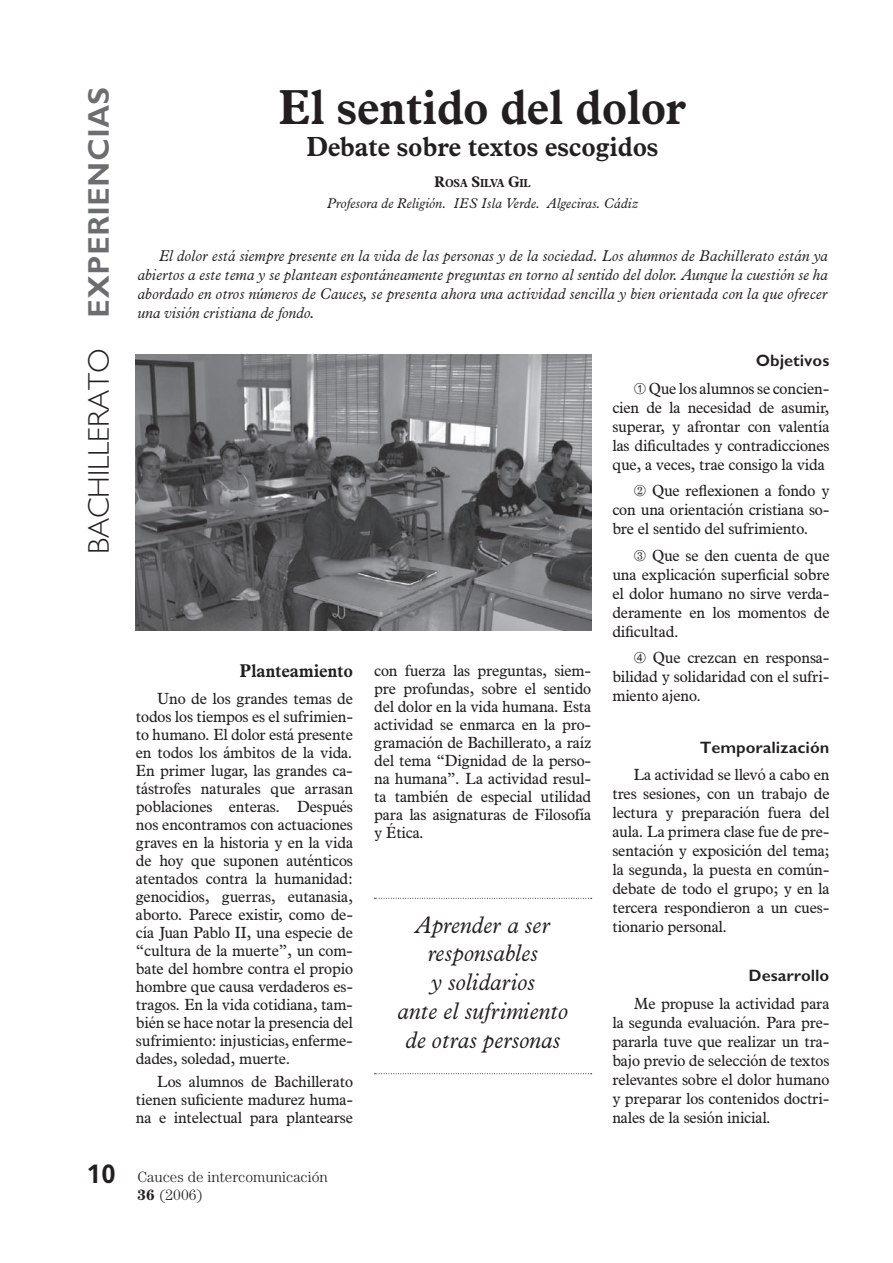
<style>
.page{position:relative;width:893px;height:1263px;background:#fff}
.page>*{position:absolute;margin:0;border:0;box-sizing:border-box;transform-origin:0 0}
.t1{font:700 48px "News Plantin";letter-spacing:-.005em;color:#231f20}
.t2{font:300 30px "Gill Bega";color:#231f20}
.t3{font:700 27px "News Plantin";letter-spacing:-.005em;color:#231f20}
.t4{font:700 27px "Gill Bega";color:#231f20}
.t5{font:italic 24px/28.8px "News Plantin";letter-spacing:-.005em;color:#231f20;text-align:center}
.t6{font:700 18px "News Plantin";letter-spacing:-.005em;color:#231f20}
.t7{font:700 16.5px "Gill Bega";letter-spacing:-.005em;color:#231f20}
.t8{font:15.75px/18px "News Plantin";color:#231f20;text-align:justify}
.t9{font:italic 15.75px/18.9px "News Plantin";letter-spacing:-.005em;color:#231f20;text-align:justify}
.t10{font:300 15px/18px "Century";color:#231f20}
.t11{font:italic 14.25px "News Plantin";letter-spacing:-.005em;color:#231f20}
.t12{font:700 11.25px "News Plantin";letter-spacing:-.005em;color:#231f20}
.s1{font-weight:700;color:#6c6d70}
.s2{font-size:15px}
.s3{font-family:"Monotype Sorts"}
.s4{font-weight:700}
</style>
<div class="page">
<img style="left:136px;top:354px;width:455px;height:276px">
<svg style="left:374px;top:898px;width:217px;height:1px"></svg>
<svg style="left:374px;top:1073px;width:217px;height:1px"></svg>
<h2 class="t2" style="left:87px;top:554px;width:469px;rotate:-90deg">BACHILLERATO <span class="s1">EXPERIENCIAS</span></h2>
<h1 class="t1" style="left:279px;top:89px;width:409px">El sentido del dolor</h1>
<h3 class="t3" style="left:307px;top:137px;width:353px">Debate sobre textos escogidos</h3>
<p class="t12" style="left:434px;top:179px;width:98px"><span class="s2">R</span>OSA <span class="s2">S</span>ILVA <span class="s2">G</span>IL</p>
<p class="t11" style="left:327px;top:198px;width:313px">Profesora de Religión. IES Isla Verde. Algeciras. Cádiz</p>
<p class="t9" style="left:137px;top:247px;width:692px;text-indent:21px">El dolor está siempre presente en la vida de las personas y de la sociedad. Los alumnos de Bachillerato están ya abiertos a este tema y se plantean espontáneamente preguntas en torno al sentido del dolor. Aunque la cuestión se ha abordado en otros números de Cauces, se presenta ahora una actividad sencilla y bien orientada con la que ofrecer una visión cristiana de fondo.</p>
<p class="t7" style="left:756px;top:355px;width:75px">Objetivos</p>
<p class="t8" style="left:612px;top:380px;width:218px;line-height:19px;text-indent:21px"><span class="s3">¿</span> Que los alumnos se concien&shy;cien de la necesidad de asumir, superar, y afrontar con valentía las dificultades y contradicciones que, a veces, trae consigo la vida</p>
<p class="t8" style="left:612px;top:483px;width:218px;line-height:19px;text-indent:21px"><span class="s3">≠</span> Que reflexionen a fondo y con una orientación cristiana so&shy;bre el sentido del sufrimiento.</p>
<p class="t8" style="left:612px;top:547px;width:218px;line-height:19px;text-indent:21px"><span class="s3">Æ</span> Que se den cuenta de que una explicación superficial sobre el dolor humano no sirve verda&shy;deramente en los momentos de dificultad.</p>
<p class="t8" style="left:612px;top:649px;width:218px;line-height:19px;text-indent:21px"><span class="s3">√</span> Que crezcan en responsa&shy;bilidad y solidaridad con el sufri&shy;miento ajeno.</p>
<p class="t7" style="left:699px;top:741px;width:131px">Temporalización</p>
<p class="t8" style="left:612px;top:766px;width:218px;line-height:19px;text-indent:21px">La actividad se llevó a cabo en tres sesiones, con un trabajo de lectura y preparación fuera del aula. La primera clase fue de pre&shy;sentación y exposición del tema; la segunda, la puesta en común&shy;debate de todo el grupo; y en la tercera respondieron a un cues&shy;tionario personal.</p>
<p class="t7" style="left:748px;top:969px;width:82px">Desarrollo</p>
<p class="t8" style="left:612px;top:995px;width:218px;line-height:19px;text-indent:21px">Me propuse la actividad para la segunda evaluación. Para pre&shy;pararla tuve que realizar un tra&shy;bajo previo de selección de textos relevantes sobre el dolor humano y preparar los contenidos doctri&shy;nales de la sesión inicial.</p>
<p class="t6" style="left:240px;top:664px;width:115px">Planteamiento</p>
<p class="t8" style="left:136px;top:691px;width:218px;text-indent:21px">Uno de los grandes temas de todos los tiempos es el sufrimien&shy;to humano. El dolor está presente en todos los ámbitos de la vida.<br>En primer lugar, las grandes ca&shy;tástrofes naturales que arrasan poblaciones enteras. Después nos encontramos con actuaciones graves en la historia y en la vida de hoy que suponen auténticos atentados contra la humanidad: genocidios, guerras, eutanasia, aborto. Parece existir, como de&shy;cía Juan Pablo II, una especie de “cultura de la muerte”, un com&shy;bate del hombre contra el propio hombre que causa verdaderos es&shy;tragos. En la vida cotidiana, tam&shy;bién se hace notar la presencia del sufrimiento: injusticias, enferme&shy;dades, soledad, muerte.</p>
<p class="t8" style="left:136px;top:1073px;width:218px;text-indent:21px">Los alumnos de Bachillerato tienen suficiente madurez huma&shy;na e intelectual para plantearse</p>
<p class="t8" style="left:374px;top:663px;width:218px">con fuerza las preguntas, siem&shy;pre profundas, sobre el sentido del dolor en la vida humana. Esta actividad se enmarca en la pro&shy;gramación de Bachillerato, a raíz del tema “Dignidad de la perso&shy;na humana”. La actividad resul&shy;ta también de especial utilidad para las asignaturas de Filosofía y Ética.</p>
<h3 class="t5" style="left:397px;top:912px;width:172px">Aprender a ser responsables<br>y solidarios<br>ante el sufrimiento de otras personas</h3>
<h3 class="t4" style="left:86px;top:1163px;width:31px">10</h3>
<p class="t10" style="left:137px;top:1169px;width:192px">Cauces de intercomunicación<br><span class="s4">36</span> (2006)</p>
</div>
